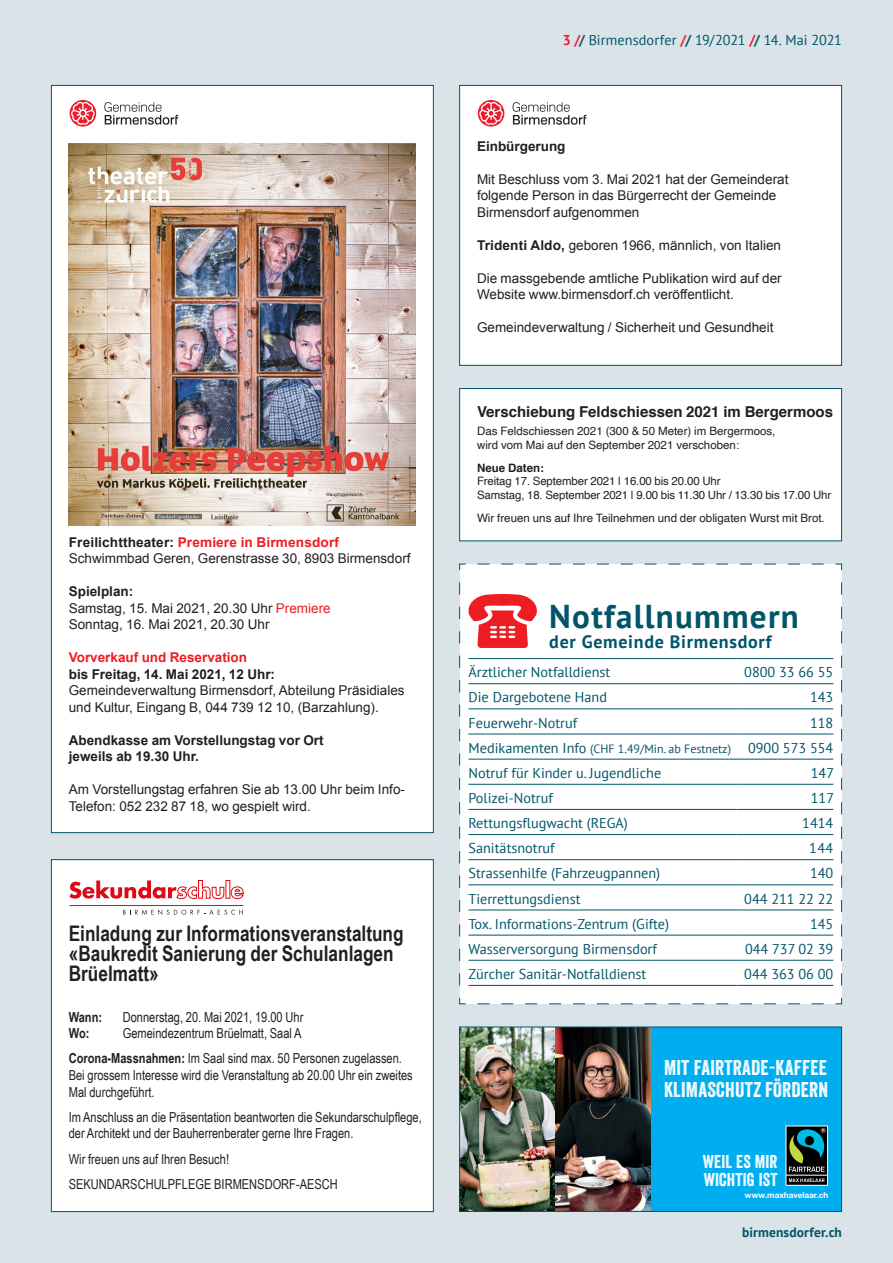
<style>
.page{position:relative;width:893px;height:1263px;background:#dae3e8}
.page>*{position:absolute;margin:0;border:0;box-sizing:border-box;transform-origin:0 0}
.t1{font:700 33px "PT Sans";letter-spacing:.04em;color:#005569}
.t2{font:700 21.45px/20px "Arial Narrow";color:#231f20}
.t3{font:20.7px/22.4px "Veneer";letter-spacing:.01em;color:#fff}
.t4{font:700 18px "PT Sans";letter-spacing:.04em;color:#005569}
.t5{font:18px/17.4px "Veneer";letter-spacing:.01em;color:#fff}
.t6{font:700 15px "Helvetica";color:#231f20}
.t7{font:14.25px/25.2px "PT Sans";color:#005569;text-align:justify}
.t8{font:13.8px/25.2px "Arial Narrow";color:#231f20}
.t9{font:700 13.8px "Arial Narrow";letter-spacing:-.005em;color:#231f20}
.t10{font:13.5px/16.5px "Arial";color:#231f20}
.t11{font:700 13.5px/16.5px "Arial";color:#231f20}
.t12{font:700 13.5px "Arial";color:#ee1d23}
.t13{font:700 13.5px "PT Sans";letter-spacing:.01em;color:#005569}
.t14{font:11.55px/13.8px "Helvetica";color:#231f20}
.t15{font:700 11.55px "Helvetica";color:#231f20}
.t16{font:700 8.25px "Helvetica Neue LTW1 G";color:#fff}
.s1{font-weight:700}
.s2{font-weight:700;color:#ee1d23}
.s3{color:#ee1d23}
.s4{font-weight:700;color:#ed1a35}
.s5{font-size:12px}
</style>
<div class="page">
<div style="left:51px;top:85px;width:382px;height:748px;background:#fff"></div>
<svg style="left:70px;top:100px;width:26px;height:27px"></svg>
<svg style="left:104px;top:102px;width:74px;height:23px"></svg>
<svg style="left:71px;top:102px;width:24px;height:23px"></svg>
<img style="left:68px;top:144px;width:348px;height:382px">
<div style="left:460px;top:85px;width:382px;height:280px;background:#fff"></div>
<div style="left:459px;top:85px;width:383px;height:281px;border:1px solid #005569"></div>
<svg style="left:478px;top:100px;width:26px;height:27px"></svg>
<svg style="left:513px;top:102px;width:73px;height:23px"></svg>
<svg style="left:479px;top:102px;width:24px;height:23px"></svg>
<div style="left:460px;top:388px;width:382px;height:153px;background:#fff"></div>
<div style="left:459px;top:388px;width:383px;height:153px;border:1px solid #005569"></div>
<div style="left:51px;top:860px;width:382px;height:351px;background:#fff"></div>
<div style="left:51px;top:859px;width:383px;height:353px;border:1px solid #005569"></div>
<svg style="left:69px;top:880px;width:175px;height:19px"></svg>
<hr style="left:69px;top:905px;width:174px;height:1px;background:#e30613">
<svg style="left:123px;top:909px;width:120px;height:6px"></svg>
<img style="left:461px;top:1028px;width:190px;height:182px">
<div style="left:651px;top:1027px;width:191px;height:184px;background:#00aeef"></div>
<svg style="left:785px;top:1125px;width:43px;height:61px"></svg>
<svg style="left:786px;top:1126px;width:41px;height:59px;background:#284641"></svg>
<div style="left:459px;top:1026px;width:383px;height:186px;border:1px solid #005569"></div>
<svg style="left:459px;top:563px;width:383px;height:441px;background:#f5f5f6"></svg>
<p class="t10" style="left:69px;top:534px;width:343px"><span class="s1">Freilichttheater:</span> <span class="s2">Premiere in Birmensdorf<br></span>Schwimmbad Geren, Gerenstrasse 30, 8903 Birmensdorf</p>
<p class="t10" style="left:69px;top:584px;width:263px"><span class="s1">Spielplan:<br></span>Samstag, 15. Mai 2021, 20.30 Uhr <span class="s3">Premiere<br></span>Sonntag, 16. Mai 2021, 20.30 Uhr</p>
<p class="t12" style="left:69px;top:649px;width:180px">Vorverkauf und Reservation</p>
<p class="t11" style="left:69px;top:666px;width:208px">bis Freitag, 14. Mai 2021, 12 Uhr:</p>
<p class="t10" style="left:69px;top:683px;width:337px">Gemeindeverwaltung Birmensdorf, Abteilung Präsidiales und Kultur, Eingang B, 044 739 12 10, (Barzahlung).</p>
<p class="t11" style="left:69px;top:732px;width:256px">Abendkasse am Vorstellungstag vor Ort jeweils ab 19.30 Uhr.</p>
<p class="t10" style="left:69px;top:782px;width:338px">Am Vorstellungstag erfahren Sie ab 13.00 Uhr beim Info-<br>Telefon: 052 232 87 18, wo gespielt wird.</p>
<h2 class="t2" style="left:69px;top:922px;width:336px">Einladung zur Informationsveranstaltung «Baukredit Sanierung der Schulanlagen<br>Brüelmatt»</h2>
<p class="t9" style="left:69px;top:1006px;width:35px">Wann:</p>
<p class="t8" style="left:123px;top:1004px;width:182px">Donnerstag, 20. Mai 2021, 19.00 Uhr</p>
<p class="t9" style="left:69px;top:1023px;width:22px">Wo:</p>
<p class="t8" style="left:69px;top:1020px;width:335px;text-indent:54px">Gemeindezentrum Brüelmatt, Saal A<br><span class="s1">Corona-Massnahmen:</span> Im Saal sind max. 50 Personen zugelassen.</p>
<p class="t8" style="left:69px;top:1066px;width:345px;line-height:16.5px">Bei grossem Interesse wird die Veranstaltung ab 20.00 Uhr ein zweites<br>Mal durchgeführt.</p>
<p class="t8" style="left:69px;top:1108px;width:354px;line-height:16.5px">Im Anschluss an die Präsentation beantworten die Sekundarschulpflege, der Architekt und der Bauherrenberater gerne Ihre Fragen.</p>
<p class="t8" style="left:69px;top:1146px;width:271px">Wir freuen uns auf Ihren Besuch!<br>SEKUNDARSCHULPFLEGE BIRMENSDORF-AESCH</p>
<p class="t7" style="left:563px;top:27px;width:281px"><span class="s4">3 /</span><span class="s1">/</span> Birmensdorfer <span class="s4">/</span><span class="s1">/</span> 19/2021 <span class="s4">/</span><span class="s1">/</span> 14. Mai 2021</p>
<p class="t11" style="left:477px;top:138px;width:90px">Einbürgerung</p>
<p class="t10" style="left:477px;top:171px;width:313px">Mit Beschluss vom 3. Mai 2021 hat der Gemeinderat folgende Person in das Bürgerrecht der Gemeinde<br>Birmensdorf aufgenommen</p>
<p class="t10" style="left:477px;top:237px;width:306px"><span class="s1">Tridenti Aldo,</span> geboren 1966, männlich, von Italien</p>
<p class="t10" style="left:477px;top:270px;width:306px">Die massgebende amtliche Publikation wird auf der<br>Website www.birmensdorf.ch veröffentlicht.</p>
<p class="t10" style="left:477px;top:320px;width:298px">Gemeindeverwaltung / Sicherheit und Gesundheit</p>
<p class="t6" style="left:477px;top:400px;width:357px">Verschiebung Feldschiessen 2021 im Bergermoos</p>
<p class="t14" style="left:477px;top:425px;width:300px">Das Feldschiessen 2021 (300 &amp; 50 Meter) im Bergermoos, wird vom Mai auf den September 2021 verschoben:</p>
<p class="t15" style="left:477px;top:458px;width:69px">Neue Daten:</p>
<p class="t14" style="left:477px;top:475px;width:356px">Freitag 17. September 2021 | 16.00 bis 20.00 Uhr<br>Samstag, 18. September 2021 | 9.00 bis 11.30 Uhr / 13.30 bis 17.00 Uhr</p>
<p class="t14" style="left:477px;top:511px;width:349px">Wir freuen uns auf Ihre Teilnehmen und der obligaten Wurst mit Brot.</p>
<h1 class="t1" style="left:549px;top:595px;width:251px">Notfallnummern</h1>
<h3 class="t4" style="left:549px;top:630px;width:224px">der Gemeinde Birmensdorf</h3>
<p class="t7" style="left:468px;top:659px;width:143px">Ärztlicher Notfalldienst</p>
<p class="t7" style="left:744px;top:659px;width:91px">0800 33 66 55</p>
<p class="t7" style="left:468px;top:684px;width:140px">Die Dargebotene Hand</p>
<p class="t7" style="left:810px;top:684px;width:25px">143</p>
<p class="t7" style="left:468px;top:710px;width:110px">Feuerwehr-Notruf</p>
<p class="t7" style="left:468px;top:710px;width:366px;text-indent:342px">118<br>Medikamenten Info <span class="s5">(CHF 1.49/Min. ab Festnetz)</span> 0900 573 554<br>Notruf für Kinder u. Jugendliche</p>
<p class="t7" style="left:811px;top:760px;width:25px">147</p>
<p class="t7" style="left:468px;top:785px;width:86px">Polizei-Notruf</p>
<p class="t7" style="left:811px;top:785px;width:25px">117</p>
<p class="t7" style="left:468px;top:810px;width:161px">Rettungsflugwacht (REGA)</p>
<p class="t7" style="left:802px;top:810px;width:33px">1414</p>
<p class="t7" style="left:468px;top:835px;width:88px">Sanitätsnotruf</p>
<p class="t7" style="left:809px;top:835px;width:26px">144</p>
<p class="t7" style="left:468px;top:860px;width:193px">Strassenhilfe (Fahrzeugpannen)</p>
<p class="t7" style="left:810px;top:860px;width:25px">140</p>
<p class="t7" style="left:468px;top:886px;width:114px">Tierrettungsdienst</p>
<p class="t7" style="left:744px;top:886px;width:91px">044 211 22 22</p>
<p class="t7" style="left:468px;top:911px;width:202px">Tox. Informations-Zentrum (Gifte)</p>
<p class="t7" style="left:810px;top:911px;width:25px">145</p>
<p class="t7" style="left:468px;top:936px;width:190px">Wasserversorgung Birmensdorf</p>
<p class="t7" style="left:745px;top:936px;width:90px">044 737 02 39</p>
<p class="t7" style="left:468px;top:961px;width:179px">Zürcher Sanitär-Notfalldienst</p>
<p class="t7" style="left:744px;top:961px;width:91px">044 363 06 00</p>
<h3 class="t3" style="left:664px;top:1056px;width:166px">MIT FAIRTRADE-KAFFEE<br>KLIMASCHUTZ FÖRDERN</h3>
<h3 class="t5" style="left:703px;top:1153px;width:76px">WEIL ES MIR<br>WICHTIG IST</h3>
<p class="t16" style="left:745px;top:1189px;width:85px">www.maxhavelaar.ch</p>
<p class="t13" style="left:742px;top:1224px;width:101px">birmensdorfer.ch</p>
</div>
